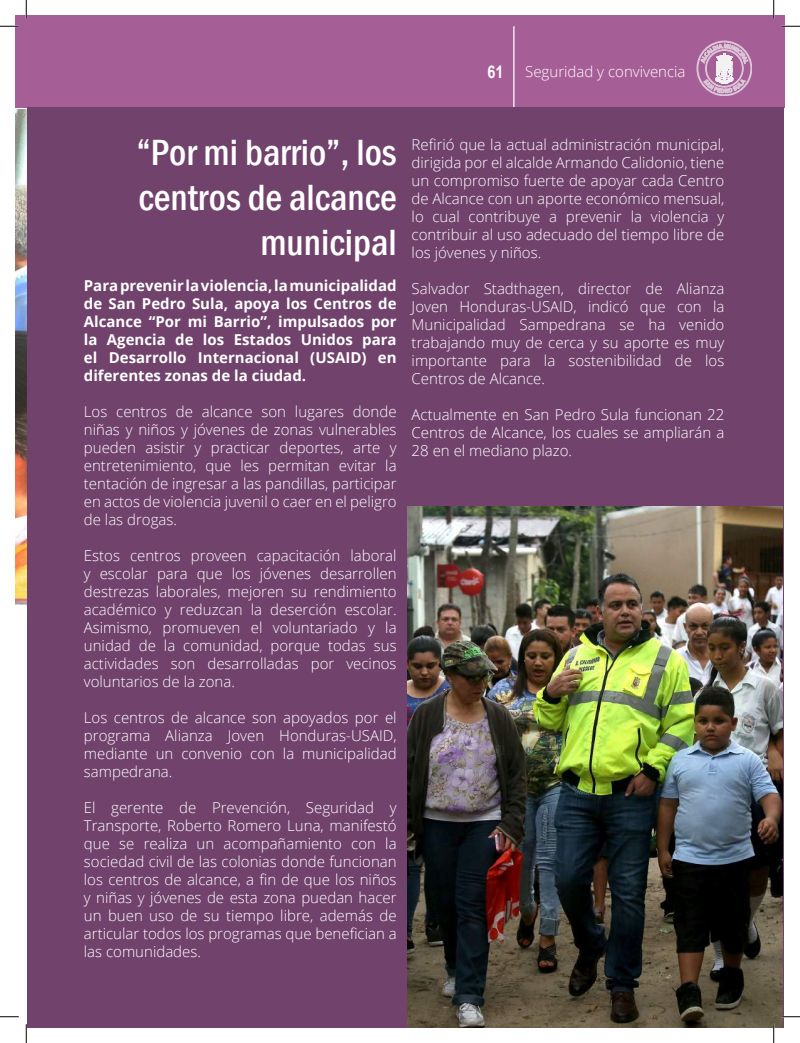
<style>
.page{position:relative;width:800px;height:1043px;background:#fff}
.page>*{position:absolute;margin:0;border:0;box-sizing:border-box;transform-origin:0 0}
.t1{font:500 condensed 37.5px/45px "Franklin Gothic";color:#fff;text-align:right}
.t2{font:300 15px/18px "Open Sans";color:#fff;text-align:justify}
.t3{font:700 15px/18px "Open Sans";color:#fff;text-align:justify}
.s1{font-family:"Arial Narrow";font-weight:700;font-size:17.5px}
</style>
<div class="page">
<div style="left:26px;top:15px;width:758px;height:92px;background:#a65e96"></div>
<div style="left:15px;top:15px;width:11px;height:92px;background:#a65e96"></div>
<svg style="left:696px;top:41px;width:55px;height:55px"></svg>
<hr style="left:513px;top:26px;width:1px;height:81px;background:#fff">
<img style="left:15px;top:109px;width:11px;height:496px">
<div style="left:28px;top:107px;width:755px;height:921px;background:#70426c"></div>
<img style="left:407px;top:506px;width:375px;height:522px">
<svg style="left:0;top:25px;width:19px;height:2px"></svg>
<svg style="left:781px;top:25px;width:18px;height:2px"></svg>
<svg style="left:0;top:1016px;width:19px;height:1px"></svg>
<svg style="left:781px;top:1015px;width:18px;height:2px"></svg>
<svg style="left:25px;top:0;width:2px;height:19px"></svg>
<svg style="left:25px;top:1024px;width:2px;height:18px"></svg>
<svg style="left:773px;top:0;width:1px;height:19px"></svg>
<svg style="left:772px;top:1024px;width:2px;height:18px"></svg>
<p class="t2" style="left:487px;top:62px;width:199px"><span class="s1">61</span> Seguridad y convivencia</p>
<h1 class="t1" style="left:137px;top:130px;width:261px">“Por mi barrio”, los centros de alcance municipal</h1>
<p class="t3" style="left:84px;top:276px;width:314px">Para prevenir la violencia, la municipalidad de San Pedro Sula, apoya los Centros de Alcance “Por mi Barrio”, impulsados por la Agencia de los Estados Unidos para el Desarrollo Internacional (USAID) en diferentes zonas de la ciudad.</p>
<p class="t2" style="left:84px;top:402px;width:314px">Los centros de alcance son lugares donde niñas y niños y jóvenes de zonas vulnerables pueden asistir y practicar deportes, arte y entretenimiento, que les permitan evitar la tentación de ingresar a las pandillas, participar en actos de violencia juvenil o caer en el peligro de las drogas.</p>
<p class="t2" style="left:84px;top:546px;width:314px">Estos centros proveen capacitación laboral y escolar para que los jóvenes desarrollen destrezas laborales, mejoren su rendimiento académico y reduzcan la deserción escolar.<br>Asimismo, promueven el voluntariado y la unidad de la comunidad, porque todas sus actividades son desarrolladas por vecinos voluntarios de la zona.</p>
<p class="t2" style="left:84px;top:708px;width:314px">Los centros de alcance son apoyados por el programa Alianza Joven Honduras-USAID, mediante un convenio con la municipalidad sampedrana.</p>
<p class="t2" style="left:84px;top:798px;width:314px">El gerente de Prevención, Seguridad y Transporte, Roberto Romero Luna, manifestó que se realiza un acompañamiento con la sociedad civil de las colonias donde funcionan los centros de alcance, a fin de que los niños y niñas y jóvenes de esta zona puedan hacer un buen uso de su tiempo libre, además de articular todos los programas que benefician a las comunidades.</p>
<p class="t2" style="left:411px;top:135px;width:314px">Refirió que la actual administración municipal, dirigida por el alcalde Armando Calidonio, tiene un compromiso fuerte de apoyar cada Centro de Alcance con un aporte económico mensual, lo cual contribuye a prevenir la violencia y contribuir al uso adecuado del tiempo libre de los jóvenes y niños.</p>
<p class="t2" style="left:411px;top:279px;width:314px">Salvador Stadthagen, director de Alianza Joven Honduras-USAID, indicó que con la Municipalidad Sampedrana se ha venido trabajando muy de cerca y su aporte es muy importante para la sostenibilidad de los Centros de Alcance.</p>
<p class="t2" style="left:411px;top:405px;width:314px">Actualmente en San Pedro Sula funcionan 22<br>Centros de Alcance, los cuales se ampliarán a 28 en el mediano plazo.</p>
</div>
